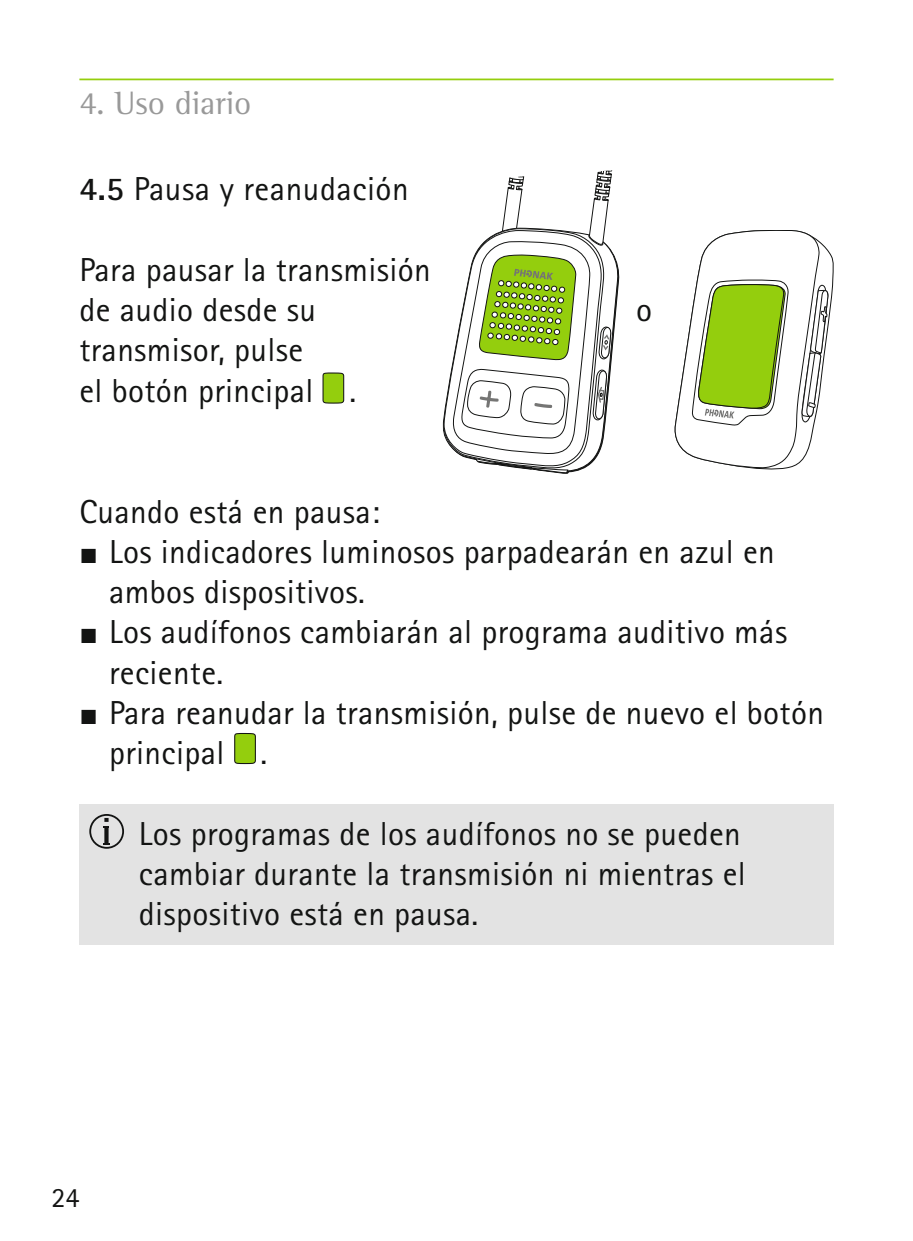
<style>
.page{position:relative;width:913px;height:1241px;background:#fff}
.page>*{position:absolute;margin:0;border:0;box-sizing:border-box;transform-origin:0 0}
.t1{font:33.25px/40.2px "Rotis Sans Serif Pro";letter-spacing:.01em;color:#131413}
.t2{font:33.25px "Rotis Semi Serif Pro";color:#999}
.t3{font:28px "Rotis Sans Serif Pro";color:#131413}
.s1{font-weight:700}
.s2{font-family:"European Pi Three"}
</style>
<div class="page">
<svg style="left:675px;top:230px;width:158px;height:239px"></svg>
<svg style="left:442px;top:170px;width:178px;height:304px"></svg>
<div style="left:79px;top:803px;width:754px;height:141px;background:#e3e3e3"></div>
<hr style="left:79px;top:78px;width:754px;height:2px;background:#94ce0d">
<svg style="left:89px;top:814px;width:35px;height:34px"></svg>
<svg style="left:322px;top:372px;width:23px;height:32px"></svg>
<svg style="left:234px;top:733px;width:22px;height:31px"></svg>
<p class="t2" style="left:79px;top:82px;width:173px">4. Uso diario</p>
<p class="t1" style="left:79px;top:169px;width:331px"><span class="s1">4.5</span> Pausa y reanudación</p>
<p class="t1" style="left:79px;top:250px;width:353px">Para pausar la transmisión de audio desde su transmisor, pulse<br>el botón principal .</p>
<p class="t1" style="left:636px;top:290px;width:17px">o</p>
<p class="t1" style="left:79px;top:491px;width:302px">Cuando está en pausa:</p>
<p class="t1" style="left:79px;top:531px;width:697px"><span class="s2">J</span> Los indicadores luminosos parpadearán en azul en</p>
<p class="t1" style="left:109px;top:572px;width:257px">ambos dispositivos.</p>
<p class="t1" style="left:79px;top:612px;width:709px"><span class="s2">J</span> Los audífonos cambiarán al programa auditivo más</p>
<p class="t1" style="left:109px;top:652px;width:116px">reciente.</p>
<p class="t1" style="left:79px;top:692px;width:746px"><span class="s2">J</span> Para reanudar la transmisión, pulse de nuevo el botón</p>
<p class="t1" style="left:109px;top:733px;width:160px">principal .</p>
<p class="t1" style="left:139px;top:813px;width:608px">Los programas de los audífonos no se pueden cambiar durante la transmisión ni mientras el dispositivo está en pausa.</p>
<p class="t3" style="left:51px;top:1180px;width:29px">24</p>
</div>
